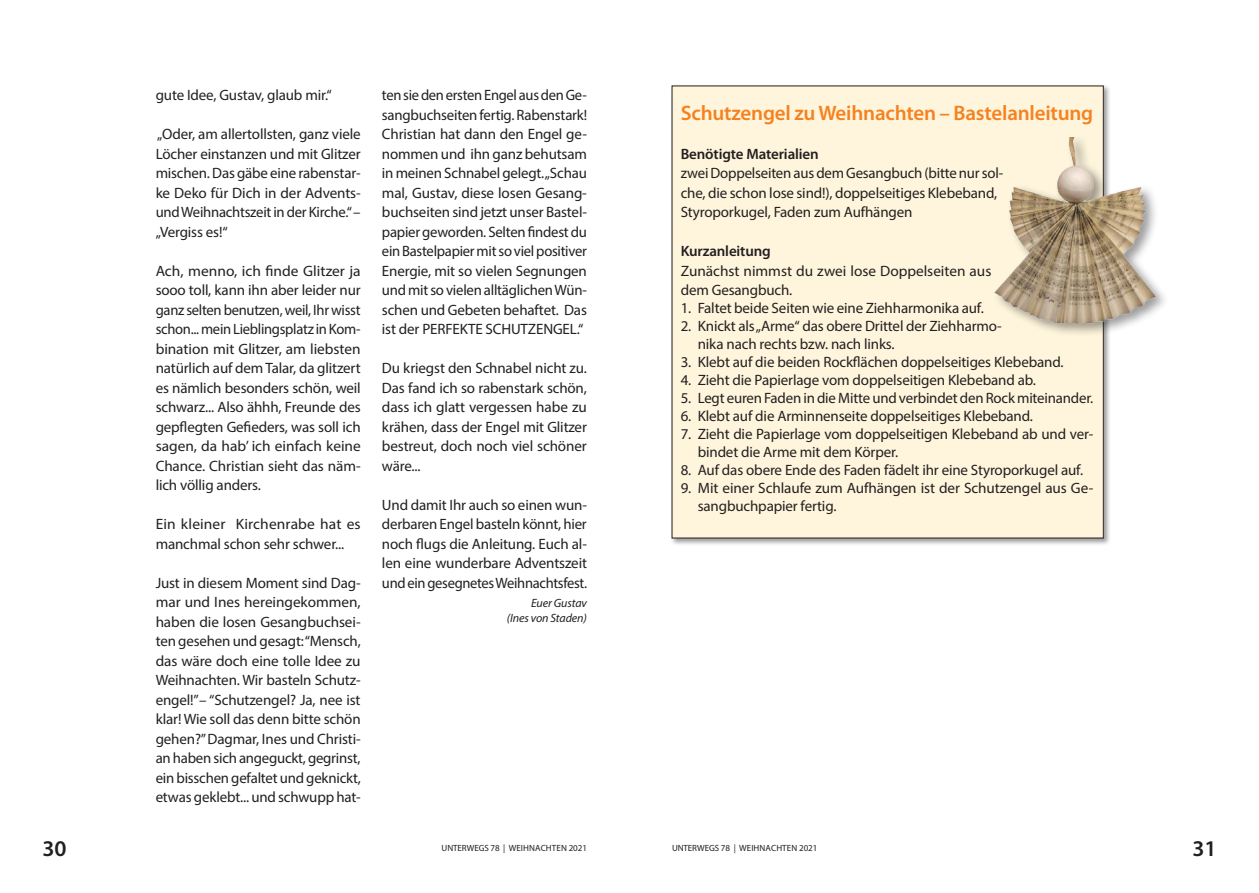
<style>
.page{position:relative;width:1259px;height:893px;background:#fff}
.page>*{position:absolute;margin:0;border:0;box-sizing:border-box;transform-origin:0 0}
.t1{font:600 22.5px "Myriad Pro";color:#231f20}
.t2{font:600 21px "Myriad Pro";letter-spacing:-.01em;color:#f58220}
.t3{font:15px/19.5px "Myriad Pro";letter-spacing:-.01em;color:#231f20;text-align:justify}
.t4{font:600 15px "Myriad Pro";letter-spacing:-.01em;color:#231f20}
.t5{font:italic 12px/15px "Myriad Pro";letter-spacing:-.01em;color:#231f20;text-align:right}
.t6{font:9px "Myriad Pro";letter-spacing:-.005em;color:#231f20}
</style>
<div class="page">
<div style="left:670px;top:85px;width:441px;height:461px;background:#231f20;opacity:.45"></div>
<div style="left:671px;top:86px;width:432px;height:452px;background:#fef5dc"></div>
<div style="left:992px;top:134px;width:177px;height:204px;background:#231f20;opacity:.45"></div>
<img style="left:987px;top:137px;width:170px;height:191px">
<p class="t3" style="left:156px;top:85px;width:178px">gute Idee, Gustav, glaub mir.“</p>
<p class="t3" style="left:156px;top:124px;width:207px">„Oder, am allertollsten, ganz viele Löcher einstanzen und mit Glitzer mischen. Das gäbe eine rabenstar&shy;ke Deko für Dich in der Advents&shy;und Weihnachtszeit in der Kirche.“– „Vergiss es!“</p>
<p class="t3" style="left:156px;top:261px;width:207px">Ach, menno, ich finde Glitzer ja sooo toll, kann ihn aber leider nur ganz selten benutzen, weil, Ihr wisst schon... mein Lieblingsplatz in Kom&shy;bination mit Glitzer, am liebsten natürlich auf dem Talar, da glitzert es nämlich besonders schön, weil schwarz... Also ähhh, Freunde des gepflegten Gefieders, was soll ich sagen, da hab’ ich einfach keine Chance. Christian sieht das näm&shy;lich völlig anders.</p>
<p class="t3" style="left:156px;top:514px;width:206px">Ein kleiner Kirchenrabe hat es manchmal schon sehr schwer...</p>
<p class="t3" style="left:156px;top:573px;width:207px">Just in diesem Moment sind Dag&shy;mar und Ines hereingekommen, haben die losen Gesangbuchsei&shy;ten gesehen und gesagt: “Mensch, das wäre doch eine tolle Idee zu Weihnachten. Wir basteln Schutz&shy;engel!”– “Schutzengel? Ja, nee ist klar! Wie soll das denn bitte schön gehen?” Dagmar, Ines und Christi&shy;an haben sich angeguckt, gegrinst, ein bisschen gefaltet und geknickt, etwas geklebt... und schwupp hat-</p>
<p class="t3" style="left:382px;top:85px;width:207px">ten sie den ersten Engel aus den Ge&shy;sangbuchseiten fertig. Rabenstark!<br>Christian hat dann den Engel ge&shy;nommen und ihn ganz behutsam in meinen Schnabel gelegt. „Schau mal, Gustav, diese losen Gesang&shy;buchseiten sind jetzt unser Bastel&shy;papier geworden. Selten findest du ein Bastelpapier mit so viel positiver Energie, mit so vielen Segnungen und mit so vielen alltäglichen Wün&shy;schen und Gebeten behaftet. Das ist der PERFEKTE SCHUTZENGEL.“</p>
<p class="t3" style="left:382px;top:358px;width:206px">Du kriegst den Schnabel nicht zu.<br>Das fand ich so rabenstark schön, dass ich glatt vergessen habe zu krähen, dass der Engel mit Glitzer bestreut, doch noch viel schöner wäre...</p>
<p class="t3" style="left:382px;top:495px;width:207px">Und damit Ihr auch so einen wun&shy;derbaren Engel basteln könnt, hier noch flugs die Anleitung. Euch al&shy;len eine wunderbare Adventszeit und ein gesegnetes Weihnachtsfest.</p>
<p class="t5" style="left:507px;top:596px;width:82px">Euer Gustav (Ines von Staden)</p>
<h2 class="t2" style="left:681px;top:101px;width:414px">Schutzengel zu Weihnachten – Bastelanleitung</h2>
<p class="t4" style="left:681px;top:145px;width:139px">Benötigte Materialien</p>
<p class="t3" style="left:681px;top:163px;width:324px;text-align:left">zwei Doppelseiten aus dem Gesangbuch (bitte nur sol&shy;che, die schon lose sind!), doppelseitiges Klebeband,<br>Styroporkugel, Faden zum Aufhängen</p>
<p class="t4" style="left:681px;top:243px;width:92px">Kurzanleitung</p>
<p class="t3" style="left:681px;top:261px;width:312px">Zunächst nimmst du zwei lose Doppelseiten aus dem Gesangbuch.</p>
<p class="t3" style="left:681px;top:298px;width:304px">1. Faltet beide Seiten wie eine Ziehharmonika auf.</p>
<p class="t3" style="left:698px;top:317px;width:305px;line-height:18px;text-indent:-17px">2. Knickt als „Arme“ das obere Drittel der Ziehharmo&shy;nika nach rechts bzw. nach links.</p>
<p class="t3" style="left:681px;top:352px;width:384px">3. Klebt auf die beiden Rockflächen doppelseitiges Klebeband.</p>
<p class="t3" style="left:681px;top:370px;width:357px">4. Zieht die Papierlage vom doppelseitigen Klebeband ab.</p>
<p class="t3" style="left:681px;top:388px;width:414px">5. Legt euren Faden in die Mitte und verbindet den Rock miteinander.</p>
<p class="t3" style="left:681px;top:406px;width:354px">6. Klebt auf die Arminnenseite doppelseitiges Klebeband.</p>
<p class="t3" style="left:698px;top:425px;width:397px;line-height:18px;text-indent:-17px">7. Zieht die Papierlage vom doppelseitigen Klebeband ab und ver&shy;bindet die Arme mit dem Körper.</p>
<p class="t3" style="left:681px;top:460px;width:404px">8. Auf das obere Ende des Faden fädelt ihr eine Styroporkugel auf.</p>
<p class="t3" style="left:698px;top:479px;width:397px;line-height:18px;text-indent:-17px">9. Mit einer Schlaufe zum Aufhängen ist der Schutzengel aus Ge&shy;sangbuchpapier fertig.</p>
<h1 class="t1" style="left:43px;top:836px;width:25px">30</h1>
<p class="t6" style="left:442px;top:842px;width:147px">UNTERWEGS 78 | WEIHNACHTEN 2021</p>
<p class="t6" style="left:672px;top:842px;width:147px">UNTERWEGS 78 | WEIHNACHTEN 2021</p>
<h1 class="t1" style="left:1192px;top:836px;width:25px">31</h1>
</div>
